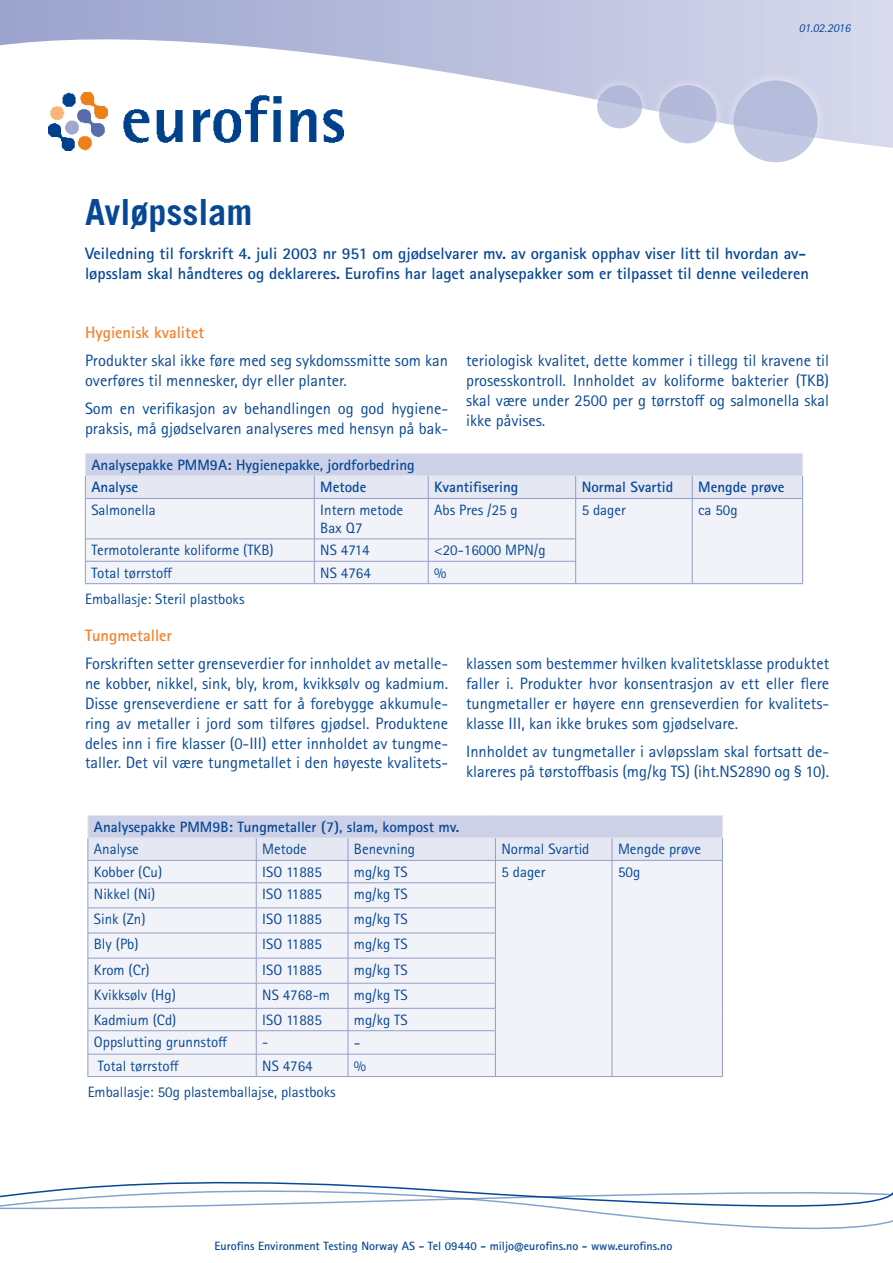
<style>
.page{position:relative;width:893px;height:1263px;background:#fff}
.page>*{position:absolute;margin:0;border:0;box-sizing:border-box;transform-origin:0 0}
.t1{font:700 36px "Trade Gothic LT Std";color:#074896}
.t2{font:16.5px/19.8px "Rotis Sans Serif Std";color:#074896}
.t3{font:700 16.5px/19.8px "Rotis Sans Serif Std";color:#074896}
.t4{font:700 16.5px "Rotis Sans Serif Std";color:#f4822b}
.t5{font:15px/18px "Rotis Sans Serif Std";color:#074896}
.t6{font:700 15px "Rotis Sans Serif Std";color:#074896}
.t7{font:700 12px "Rotis Sans Serif Std";color:#074896}
.Billedtekst{font:italic 12px "Rotis Sans Serif Std";letter-spacing:-.02em;color:#074896}
</style>
<div class="page">
<svg style="left:0;top:0;width:893px;height:151px"></svg>
<div style="left:650px;top:76px;width:76px;height:77px;background:#fff;opacity:.75"></div>
<div style="left:659px;top:85px;width:57px;height:58px;background:linear-gradient(to right,#bdc3df,#b8bedc);border-radius:50%"></div>
<div style="left:724px;top:71px;width:103px;height:101px;background:#fff;opacity:.75"></div>
<div style="left:733px;top:80px;width:85px;height:82px;background:linear-gradient(to right,#bcc2df,#b9bfdd);border-radius:50%"></div>
<div style="left:588px;top:76px;width:64px;height:61px;background:#fff;opacity:.75"></div>
<div style="left:597px;top:85px;width:45px;height:43px;background:linear-gradient(to right,#bfc5e0,#b9bfdd);border-radius:50%"></div>
<svg style="left:61px;top:1181px;width:365px;height:8px"></svg>
<svg style="left:0;top:1189px;width:893px;height:41px"></svg>
<div style="left:86px;top:499px;width:716px;height:84px;background:#f2f3f8"></div>
<hr style="left:85px;top:453px;width:229px;height:1px;background:#e5e8f3">
<hr style="left:314px;top:453px;width:114px;height:1px;background:#e5e8f3">
<hr style="left:428px;top:453px;width:148px;height:1px;background:#e5e8f3">
<hr style="left:576px;top:453px;width:116px;height:1px;background:#e5e8f3">
<hr style="left:692px;top:453px;width:111px;height:1px;background:#e5e8f3">
<svg style="left:85px;top:454px;width:718px;height:44px;background:#d8dcec"></svg>
<hr style="left:85px;top:498px;width:229px;height:1px;background:#939dca">
<hr style="left:85px;top:499px;width:1px;height:40px;background:#939dca">
<hr style="left:314px;top:498px;width:114px;height:1px;background:#939dca">
<hr style="left:314px;top:499px;width:1px;height:40px;background:#939dca">
<hr style="left:428px;top:498px;width:148px;height:1px;background:#939dca">
<hr style="left:428px;top:499px;width:1px;height:40px;background:#939dca">
<hr style="left:576px;top:498px;width:116px;height:1px;background:#939dca">
<hr style="left:575px;top:499px;width:1px;height:40px;background:#939dca">
<hr style="left:692px;top:498px;width:111px;height:1px;background:#939dca">
<hr style="left:692px;top:499px;width:1px;height:40px;background:#939dca">
<hr style="left:802px;top:499px;width:1px;height:40px;background:#939dca">
<hr style="left:85px;top:539px;width:229px;height:1px;background:#939dca">
<hr style="left:314px;top:539px;width:114px;height:1px;background:#939dca">
<hr style="left:428px;top:539px;width:148px;height:1px;background:#939dca">
<hr style="left:85px;top:561px;width:229px;height:1px;background:#939dca">
<svg style="left:85px;top:539px;width:1px;height:44px"></svg>
<hr style="left:314px;top:561px;width:114px;height:1px;background:#939dca">
<svg style="left:314px;top:539px;width:1px;height:44px"></svg>
<hr style="left:428px;top:561px;width:148px;height:1px;background:#939dca">
<svg style="left:428px;top:539px;width:1px;height:44px"></svg>
<svg style="left:575px;top:539px;width:1px;height:44px"></svg>
<svg style="left:692px;top:539px;width:1px;height:44px"></svg>
<svg style="left:802px;top:539px;width:1px;height:44px"></svg>
<hr style="left:85px;top:583px;width:229px;height:1px;background:#939dca">
<hr style="left:314px;top:583px;width:114px;height:1px;background:#939dca">
<hr style="left:428px;top:583px;width:148px;height:1px;background:#939dca">
<hr style="left:576px;top:583px;width:116px;height:1px;background:#939dca">
<hr style="left:692px;top:583px;width:111px;height:1px;background:#939dca">
<hr style="left:88px;top:815px;width:168px;height:1px;background:#e5e8f3">
<hr style="left:256px;top:815px;width:92px;height:1px;background:#e5e8f3">
<hr style="left:348px;top:815px;width:147px;height:1px;background:#e5e8f3">
<hr style="left:495px;top:815px;width:117px;height:1px;background:#e5e8f3">
<hr style="left:612px;top:815px;width:111px;height:1px;background:#e5e8f3">
<svg style="left:88px;top:816px;width:635px;height:260px"></svg>
<hr style="left:88px;top:1076px;width:168px;height:1px;background:#939dca">
<hr style="left:256px;top:1076px;width:92px;height:1px;background:#939dca">
<hr style="left:348px;top:1076px;width:147px;height:1px;background:#939dca">
<hr style="left:495px;top:1076px;width:117px;height:1px;background:#939dca">
<hr style="left:612px;top:1076px;width:111px;height:1px;background:#939dca">
<p class="Billedtekst" style="left:799px;top:21px;width:53px">01.02.2016</p>
<p class="t1" style="left:85px;top:190px;width:169px">Avløpsslam</p>
<p class="t3" style="left:85px;top:243px;width:725px">Veiledning til forskrift 4. juli 2003 nr 951 om gjødselvarer mv. av organisk opphav viser litt til hvordan av&shy;løpsslam skal håndteres og deklareres. Eurofins har laget analysepakker som er tilpasset til denne veilederen</p>
<p class="t4" style="left:85px;top:322px;width:121px">Hygienisk kvalitet</p>
<p class="t2" style="left:85px;top:351px;width:365px">Produkter skal ikke føre med seg sykdomssmitte som kan overføres til mennesker, dyr eller planter.</p>
<p class="t2" style="left:85px;top:399px;width:365px">Som en verifikasjon av behandlingen og god hygiene&shy;praksis, må gjødselvaren analyseres med hensyn på bak-</p>
<p class="t2" style="left:466px;top:351px;width:365px;text-align:justify">teriologisk kvalitet, dette kommer i tillegg til kravene til prosesskontroll. Innholdet av koliforme bakterier (TKB) skal være under 2500 per g tørrstoff og salmonella skal ikke påvises.</p>
<p class="t6" style="left:91px;top:455px;width:325px">Analysepakke PMM9A: Hygienepakke, jordforbedring</p>
<p class="t6" style="left:91px;top:478px;width:48px">Analyse</p>
<p class="t6" style="left:320px;top:478px;width:48px">Metode</p>
<p class="t6" style="left:434px;top:478px;width:86px">Kvantifisering</p>
<p class="t6" style="left:582px;top:478px;width:93px">Normal Svartid</p>
<p class="t6" style="left:698px;top:478px;width:88px">Mengde prøve</p>
<p class="t5" style="left:91px;top:501px;width:66px">Salmonella</p>
<p class="t5" style="left:320px;top:501px;width:85px">Intern metode<br>Bax Q7</p>
<p class="t5" style="left:434px;top:501px;width:85px">Abs Pres /25 g</p>
<p class="t5" style="left:582px;top:501px;width:46px">5 dager</p>
<p class="t5" style="left:698px;top:501px;width:41px">ca 50g</p>
<p class="t5" style="left:91px;top:541px;width:184px">Termotolerante koliforme (TKB)</p>
<p class="t5" style="left:320px;top:541px;width:51px">NS 4714</p>
<p class="t5" style="left:434px;top:541px;width:113px">&lt;20-16000 MPN/g</p>
<p class="t5" style="left:91px;top:564px;width:83px">Total tørrstoff</p>
<p class="t5" style="left:320px;top:564px;width:52px">NS 4764</p>
<p class="t5" style="left:434px;top:564px;width:14px">%</p>
<p class="t5" style="left:85px;top:590px;width:161px">Emballasje: Steril plastboks</p>
<p class="t4" style="left:85px;top:625px;width:89px">Tungmetaller</p>
<p class="t2" style="left:85px;top:654px;width:365px;text-align:justify">Forskriften setter grenseverdier for innholdet av metalle&shy;ne kobber, nikkel, sink, bly, krom, kvikksølv og kadmium.<br>Disse grenseverdiene er satt for å forebygge akkumule&shy;ring av metaller i jord som tilføres gjødsel. Produktene deles inn i fire klasser (0-III) etter innholdet av tungme&shy;taller. Det vil være tungmetallet i den høyeste kvalitets-</p>
<p class="t2" style="left:466px;top:654px;width:365px;text-align:justify">klassen som bestemmer hvilken kvalitetsklasse produktet faller i. Produkter hvor konsentrasjon av ett eller flere tungmetaller er høyere enn grenseverdien for kvalitets&shy;klasse III, kan ikke brukes som gjødselvare.</p>
<p class="t2" style="left:466px;top:742px;width:365px">Innholdet av tungmetaller i avløpsslam skal fortsatt de&shy;klareres på tørstoffbasis (mg/kg TS) (iht.NS2890 og § 10).</p>
<p class="t6" style="left:94px;top:817px;width:367px">Analysepakke PMM9B: Tungmetaller (7), slam, kompost mv.</p>
<p class="t5" style="left:94px;top:840px;width:46px">Analyse</p>
<p class="t5" style="left:262px;top:840px;width:46px">Metode</p>
<p class="t5" style="left:354px;top:840px;width:63px">Benevning</p>
<p class="t5" style="left:501px;top:840px;width:90px">Normal Svartid</p>
<p class="t5" style="left:618px;top:840px;width:85px">Mengde prøve</p>
<p class="t5" style="left:94px;top:863px;width:70px">Kobber (Cu)</p>
<p class="t5" style="left:262px;top:863px;width:61px">ISO 11885</p>
<p class="t5" style="left:354px;top:863px;width:55px">mg/kg TS</p>
<p class="t5" style="left:501px;top:863px;width:46px">5 dager</p>
<p class="t5" style="left:618px;top:863px;width:24px">50g</p>
<p class="t5" style="left:94px;top:885px;width:63px">Nikkel (Ni)</p>
<p class="t5" style="left:262px;top:885px;width:61px">ISO 11885</p>
<p class="t5" style="left:354px;top:885px;width:55px">mg/kg TS</p>
<p class="t5" style="left:94px;top:910px;width:53px">Sink (Zn)</p>
<p class="t5" style="left:262px;top:910px;width:61px">ISO 11885</p>
<p class="t5" style="left:354px;top:910px;width:55px">mg/kg TS</p>
<p class="t5" style="left:94px;top:935px;width:46px">Bly (Pb)</p>
<p class="t5" style="left:262px;top:935px;width:61px">ISO 11885</p>
<p class="t5" style="left:354px;top:935px;width:55px">mg/kg TS</p>
<p class="t5" style="left:94px;top:960px;width:57px">Krom (Cr)</p>
<p class="t5" style="left:262px;top:960px;width:61px">ISO 11885</p>
<p class="t5" style="left:354px;top:960px;width:55px">mg/kg TS</p>
<p class="t5" style="left:94px;top:986px;width:83px">Kvikksølv (Hg)</p>
<p class="t5" style="left:262px;top:986px;width:69px">NS 4768-m</p>
<p class="t5" style="left:354px;top:986px;width:55px">mg/kg TS</p>
<p class="t5" style="left:94px;top:1011px;width:84px">Kadmium (Cd)</p>
<p class="t5" style="left:262px;top:1011px;width:61px">ISO 11885</p>
<p class="t5" style="left:354px;top:1011px;width:55px">mg/kg TS</p>
<p class="t5" style="left:94px;top:1033px;width:135px">Oppslutting grunnstoff</p>
<p class="t5" style="left:262px;top:1033px;width:8px">-</p>
<p class="t2" style="left:354px;top:1033px;width:8px">-</p>
<p class="t5" style="left:98px;top:1056px;width:83px">Total tørrstoff</p>
<p class="t5" style="left:262px;top:1056px;width:52px">NS 4764</p>
<p class="t5" style="left:354px;top:1056px;width:14px">%</p>
<p class="t5" style="left:88px;top:1083px;width:249px">Emballasje: 50g plastemballajse, plastboks</p>
<p class="t7" style="left:214px;top:1239px;width:459px">Eurofins Environment Testing Norway AS - Tel 09440 - miljo@eurofins.no - www.eurofins.no</p>
</div>
